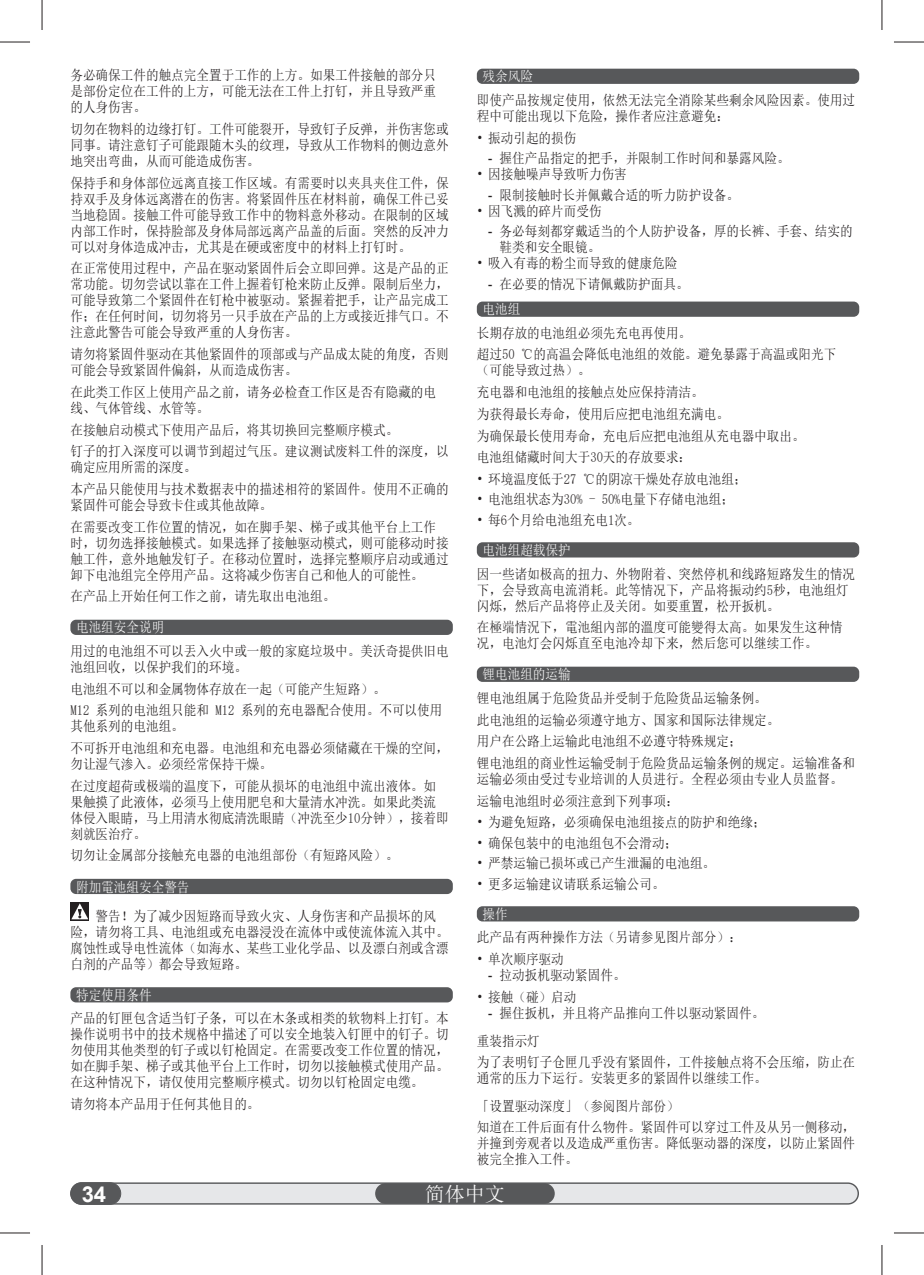
<style>
.page{position:relative;width:924px;height:1275px;background:#fff}
.page>*{position:absolute;margin:0;border:0;box-sizing:border-box;transform-origin:0 0}
.t1{font:700 22px "Arial";color:#fff}
.t2{font:20px "Sim Sun";color:#fff}
.t3{font:14px/16px "Sim Sun";color:#231f20;scale:.9 1}
.t4{font:14px "Sim Sun";color:#fff;scale:.9 1}
.s1{font-family:"Arial"}
.s2{color:#fff}
</style>
<div class="page">
<div style="left:71px;top:1183px;width:786px;height:20px;background:#e6e7e9;border-radius:10px"></div>
<div style="left:70px;top:1182px;width:788px;height:22px;border:1px solid #57585a;border-radius:10px"></div>
<div style="left:71px;top:1182px;width:50px;height:22px;background:#57585a;border-radius:11px"></div>
<div style="left:70px;top:1182px;width:51px;height:22px;border:1px solid #57585a;border-radius:11px"></div>
<div style="left:375px;top:1183px;width:179px;height:20px;background:#57585a;border-radius:10px"></div>
<div style="left:70px;top:620px;width:382px;height:15px;background:#57585a;border-radius:6px"></div>
<div style="left:70px;top:879px;width:382px;height:15px;background:#57585a;border-radius:6px"></div>
<div style="left:70px;top:987px;width:382px;height:15px;background:#57585a;border-radius:6px"></div>
<svg style="left:70px;top:902px;width:19px;height:18px"></svg>
<svg style="left:71px;top:903px;width:17px;height:16px"></svg>
<div style="left:476px;top:69px;width:382px;height:15px;background:#57585a;border-radius:6px"></div>
<div style="left:476px;top:301px;width:382px;height:16px;background:#57585a;border-radius:6px"></div>
<div style="left:476px;top:542px;width:382px;height:15px;background:#57585a;border-radius:6px"></div>
<div style="left:476px;top:666px;width:382px;height:16px;background:#57585a;border-radius:6px"></div>
<div style="left:476px;top:906px;width:382px;height:15px;background:#57585a;border-radius:6px"></div>
<hr style="left:0;top:42px;width:30px;height:1px;background:#231f20">
<hr style="left:893px;top:42px;width:30px;height:1px;background:#231f20">
<hr style="left:0;top:1232px;width:30px;height:1px;background:#231f20">
<hr style="left:893px;top:1232px;width:30px;height:1px;background:#231f20">
<hr style="left:42px;top:0;width:1px;height:30px;background:#231f20">
<hr style="left:42px;top:1245px;width:1px;height:30px;background:#231f20">
<hr style="left:881px;top:0;width:1px;height:30px;background:#231f20">
<hr style="left:881px;top:1245px;width:1px;height:30px;background:#231f20">
<p class="t3" style="left:70px;top:67px;width:408px;text-align:justify">务必确保工件的触点完全置于工作的上方。如果工件接触的部分只是部份定位在工件的上方，可能无法在工件上打钉，并且导致严重的人身伤害。</p>
<p class="t3" style="left:70px;top:121px;width:422px;text-align:justify">切勿在物料的边缘打钉。工件可能裂开，导致钉子反弹，并伤害您或同事。请注意钉子可能跟随木头的纹理，导致从工作物料的侧边意外地突出弯曲，从而可能造成伤害。</p>
<p class="t3" style="left:70px;top:175px;width:422px;text-align:justify">保持手和身体部位远离直接工作区域。有需要时以夹具夹住工件，保持双手及身体远离潜在的伤害。将紧固件压在材料前，确保工件已妥当地稳固。接触工件可能导致工作中的物料意外移动。在限制的区域内部工作时，保持脸部及身体局部远离产品盖的后面。突然的反冲力可以对身体造成冲击，尤其是在硬或密度中的材料上打钉时。</p>
<p class="t3" style="left:70px;top:260px;width:422px;text-align:justify">在正常使用过程中，产品在驱动紧固件后会立即回弹。这是产品的正常功能。切勿尝试以靠在工件上握着钉枪来防止反弹。限制后坐力，可能导致第二个紧固件在钉枪中被驱动。紧握着把手，让产品完成工作；在任何时间，切勿将另一只手放在产品的上方或接近排气口。不注意此警告可能会导致严重的人身伤害。</p>
<p class="t3" style="left:70px;top:346px;width:422px">请勿将紧固件驱动在其他紧固件的顶部或与产品成太陡的角度，否则可能会导致紧固件偏斜，从而造成伤害。</p>
<p class="t3" style="left:70px;top:384px;width:408px">在此类工作区上使用产品之前，请务必检查工作区是否有隐藏的电线、气体管线、水管等。</p>
<p class="t3" style="left:70px;top:419px;width:422px;line-height:21.6px">在接触启动模式下使用产品后，将其切换回完整顺序模式。<br>钉子的打入深度可以调节到超过气压。建议测试废料工件的深度，以</p>
<p class="t3" style="left:70px;top:456px;width:422px;line-height:21.6px">确定应用所需的深度。<br>本产品只能使用与技术数据表中的描述相符的紧固件。使用不正确的</p>
<p class="t3" style="left:70px;top:494px;width:408px;line-height:21.6px">紧固件可能会导致卡住或其他故障。<br>在需要改变工作位置的情况，如在脚手架、梯子或其他平台上工作</p>
<p class="t3" style="left:70px;top:534px;width:422px;text-align:justify">时，切勿选择接触模式。如果选择了接触驱动模式，则可能移动时接触工件，意外地触发钉子。在移动位置时，选择完整顺序启动或通过卸下电池组完全停用产品。这将减少伤害自己和他人的可能性。</p>
<p class="t3" style="left:70px;top:588px;width:296px">在产品上开始任何工作之前，请先取出电池组。</p>
<p class="t4" style="left:76px;top:620px;width:100px">电池组安全说明</p>
<p class="t3" style="left:70px;top:643px;width:422px">用过的电池组不可以丟入火中或一般的家庭垃圾中。美沃奇提供旧电池组回收，以保护我们的环境。</p>
<p class="t3" style="left:70px;top:678px;width:415px;line-height:21.6px">电池组不可以和金属物体存放在一起（可能产生短路）。<br>M12 系列的电池组只能和 M12 系列的充电器配合使用。不可以使用</p>
<p class="t3" style="left:70px;top:715px;width:422px;line-height:21.6px">其他系列的电池组。<br>不可拆开电池组和充电器。电池组和充电器必须储藏在干燥的空间，</p>
<p class="t3" style="left:70px;top:753px;width:408px;line-height:21.6px">勿让湿气渗入。必须经常保持干燥。<br>在过度超荷或极端的温度下，可能从损坏的电池组中流出液体。如</p>
<p class="t3" style="left:70px;top:793px;width:422px">果触摸了此液体，必须马上使用肥皂和大量清水冲洗。如果此类流体侵入眼睛，马上用清水彻底清洗眼睛（冲洗至少10分钟），接着即刻就医治疗。</p>
<p class="t3" style="left:70px;top:847px;width:366px">切勿让金属部分接触充电器的电池组部份（有短路风险）。</p>
<p class="t4" style="left:76px;top:879px;width:128px">附加電池組安全警告</p>
<p class="t3" style="left:70px;top:907px;width:422px;text-indent:25px">警告！为了减少因短路而导致火灾、人身伤害和产品损坏的风险，请勿将工具、电池组或充电器浸没在流体中或使流体流入其中。腐蚀性或导电性流体（如海水、某些工业化学品、以及漂白剂或含漂白剂的产品等）都会导致短路。</p>
<p class="t4" style="left:76px;top:988px;width:86px">特定使用条件</p>
<p class="t3" style="left:70px;top:1010px;width:422px;text-align:justify">产品的钉匣包含适当钉子条，可以在木条或相类的软物料上打钉。本操作说明书中的技术规格中描述了可以安全地装入钉匣中的钉子。切勿使用其他类型的钉子或以钉枪固定。在需要改变工作位置的情况，如在脚手架、梯子或其他平台上工作时，切勿以接触模式使用产品。在这种情况下，请仅使用完整顺序模式。切勿以钉枪固定电缆。</p>
<p class="t3" style="left:70px;top:1096px;width:212px">请勿将本产品用于任何其他目的。</p>
<p class="t4" style="left:482px;top:69px;width:57px">残余风险</p>
<p class="t3" style="left:476px;top:92px;width:421px">即使产品按规定使用，依然无法完全消除某些剩余风险因素。使用过程中可能出现以下危险，操作者应注意避免：</p>
<p class="t3" style="left:476px;top:130px;width:112px">• 振动引起的损伤</p>
<p class="t3" style="left:488px;top:150px;width:336px"><span class="s1">-</span> 握住产品指定的把手，并限制工作时间和暴露风险。</p>
<p class="t3" style="left:476px;top:166px;width:168px">• 因接触噪声导致听力伤害</p>
<p class="t3" style="left:488px;top:187px;width:280px"><span class="s1">-</span> 限制接触时长并佩戴合适的听力防护设备。</p>
<p class="t3" style="left:476px;top:203px;width:140px">• 因飞溅的碎片而受伤</p>
<p class="t3" style="left:499px;top:223px;width:393px;text-indent:-11px"><span class="s1">-</span> 务必每刻都穿戴适当的个人防护设备，厚的长裤、手套、结实的鞋类和安全眼镜。</p>
<p class="t3" style="left:476px;top:255px;width:224px">• 吸入有毒的粉尘而导致的健康危险</p>
<p class="t3" style="left:482px;top:271px;width:230px;line-height:25.6px;text-indent:6px"><span class="s1">-</span> 在必要的情况下请佩戴防护面具。<span class="s2">电池组</span></p>
<p class="t3" style="left:476px;top:322px;width:401px;line-height:21.6px">长期存放的电池组必须先充电再使用。<br>超过50 ℃的高温会降低电池组的效能。避免暴露于高温或阳光下</p>
<p class="t3" style="left:476px;top:360px;width:366px;line-height:21.6px">（可能导致过热）。<br>充电器和电池组的接触点处应保持清洁。<br>为获得最长寿命，使用后应把电池组充满电。<br>为确保最长使用寿命，充电后应把电池组从充电器中取出。电池组储藏时间大于30天的存放要求：</p>
<p class="t3" style="left:476px;top:471px;width:301px">• 环境温度低于27 ℃的阴凉干燥处存放电池组；</p>
<p class="t3" style="left:476px;top:491px;width:287px">• 电池组状态为30% - 50%电量下存储电池组；</p>
<p class="t3" style="left:476px;top:512px;width:182px">• 每6个月给电池组充电1次。</p>
<p class="t4" style="left:482px;top:543px;width:99px">电池组超载保护</p>
<p class="t3" style="left:476px;top:565px;width:421px">因一些诸如极高的扭力、外物附着、突然停机和线路短路发生的情况下，会导致高电流消耗。此等情况下，产品将振动约5秒，电池组灯闪烁，然后产品将停止及关闭。如要重置，松开扳机。</p>
<p class="t3" style="left:476px;top:619px;width:407px">在極端情況下，電池組內部的溫度可能變得太高。如果发生这种情况，电池灯会闪烁直至电池冷却下来，然后您可以继续工作。</p>
<p class="t4" style="left:482px;top:667px;width:99px">锂电池组的运输</p>
<p class="t3" style="left:476px;top:687px;width:421px;line-height:21.6px">锂电池组属于危险货品并受制于危险货品运输条例。<br>此电池组的运输必须遵守地方、国家和国际法律规定。<br>用户在公路上运输此电池组不必遵守特殊规定；<br>锂电池组的商业性运输受制于危险货品运输条例的规定。运输准备和</p>
<p class="t3" style="left:476px;top:768px;width:407px;line-height:21.6px">运输必须由受过专业培训的人员进行。全程必须由专业人员监督。运输电池组时必须注意到下列事项：</p>
<p class="t3" style="left:476px;top:814px;width:322px">• 为避免短路，必须确保电池组接点的防护和绝缘；</p>
<p class="t3" style="left:476px;top:835px;width:224px">• 确保包装中的电池组包不会滑动；</p>
<p class="t3" style="left:476px;top:855px;width:266px">• 严禁运输已损坏或已产生泄漏的电池组。</p>
<p class="t3" style="left:476px;top:876px;width:210px">• 更多运输建议请联系运输公司。</p>
<p class="t4" style="left:482px;top:907px;width:30px">操作</p>
<p class="t3" style="left:476px;top:929px;width:295px">此产品有两种操作方法（另请参见图片部分）：</p>
<p class="t3" style="left:476px;top:951px;width:98px">• 单次顺序驱动</p>
<p class="t3" style="left:488px;top:967px;width:154px"><span class="s1">-</span> 拉动扳机驱动紧固件。</p>
<p class="t3" style="left:476px;top:988px;width:112px">• 接触（碰）启动</p>
<p class="t3" style="left:476px;top:998px;width:321px;line-height:28.4px;text-indent:11px"><span class="s1">-</span> 握住扳机，并且将产品推向工件以驱动紧固件。重装指示灯</p>
<p class="t3" style="left:476px;top:1053px;width:421px">为了表明钉子仓匣几乎没有紧固件，工件接触点将不会压缩，防止在通常的压力下运行。安装更多的紧固件以继续工作。</p>
<p class="t3" style="left:476px;top:1096px;width:421px;line-height:20.6px">「设置驱动深度」（参阅图片部份）<br>知道在工件后面有什么物件。紧固件可以穿过工件及从另一侧移动，</p>
<p class="t3" style="left:476px;top:1134px;width:421px">并撞到旁观者以及造成严重伤害。降低驱动器的深度，以防止紧固件被完全推入工件。</p>
<h1 class="t1" style="left:82px;top:1181px;width:26px">34</h1>
<h2 class="t2" style="left:424px;top:1183px;width:81px">简体中文</h2>
</div>
